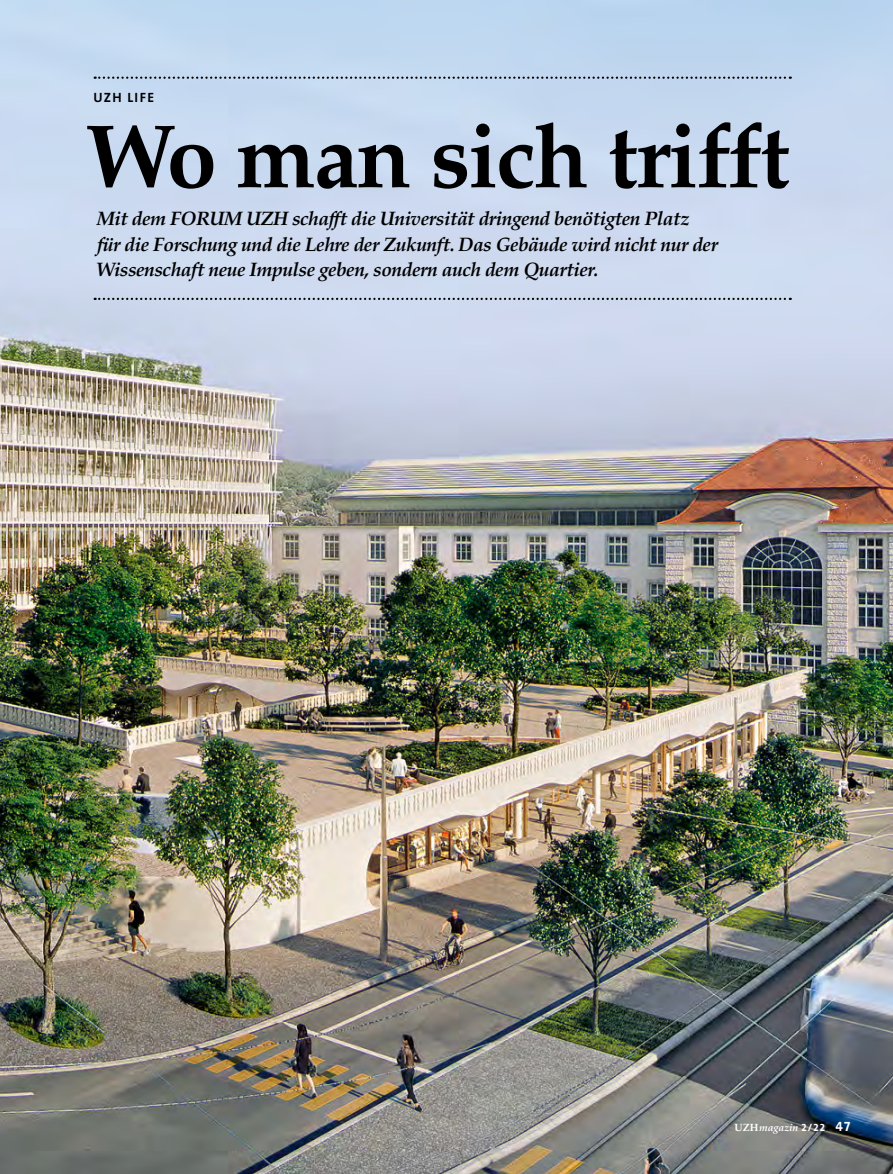
<style>
.page{position:relative;width:893px;height:1174px;background:#fff}
.page>*{position:absolute;margin:0;border:0;box-sizing:border-box;transform-origin:0 0}
.t1{font:700 90px "Palatino LT Std";letter-spacing:-.025em;color:#000}
.t2{font:italic 700 19.5px/25.5px "Palatino LT Std";letter-spacing:-.025em;color:#000}
.t3{font:13.5px "The Sans Bold Caps";letter-spacing:.1em;color:#000}
.t4{font:italic 700 10.5px "Palatino LT Std";letter-spacing:-.02em;color:#fff}
.s1{font-style:normal}
.s2{font-family:"The Sans Bold Caps";font-weight:400;font-style:normal}
.s3{font-family:"The Sans Bold Caps";font-weight:400;font-style:normal;font-size:13.5px}
</style>
<div class="page">
<img style="left:0;top:0;width:893px;height:1174px">
<svg style="left:95px;top:77px;width:696px;height:2px"></svg>
<svg style="left:95px;top:298px;width:696px;height:2px"></svg>
<p class="t3" style="left:94px;top:86px;width:62px">UZH LIFE</p>
<h1 class="t1" style="left:86px;top:104px;width:706px">Wo man sich trifft</h1>
<p class="t2" style="left:96px;top:206px;width:624px">Mit dem FORUM UZH schafft die Universität dringend benötigten Platz<br>für die Forschung und die Lehre der Zukunft. Das Gebäude wird nicht nur der<br>Wissenschaft neue Impulse geben, sondern auch dem Quartier.</p>
<p class="t4" style="left:734px;top:1121px;width:117px"><span class="s1">UZH</span>magazin <span class="s2">2/22</span> <span class="s3">47</span></p>
</div>
